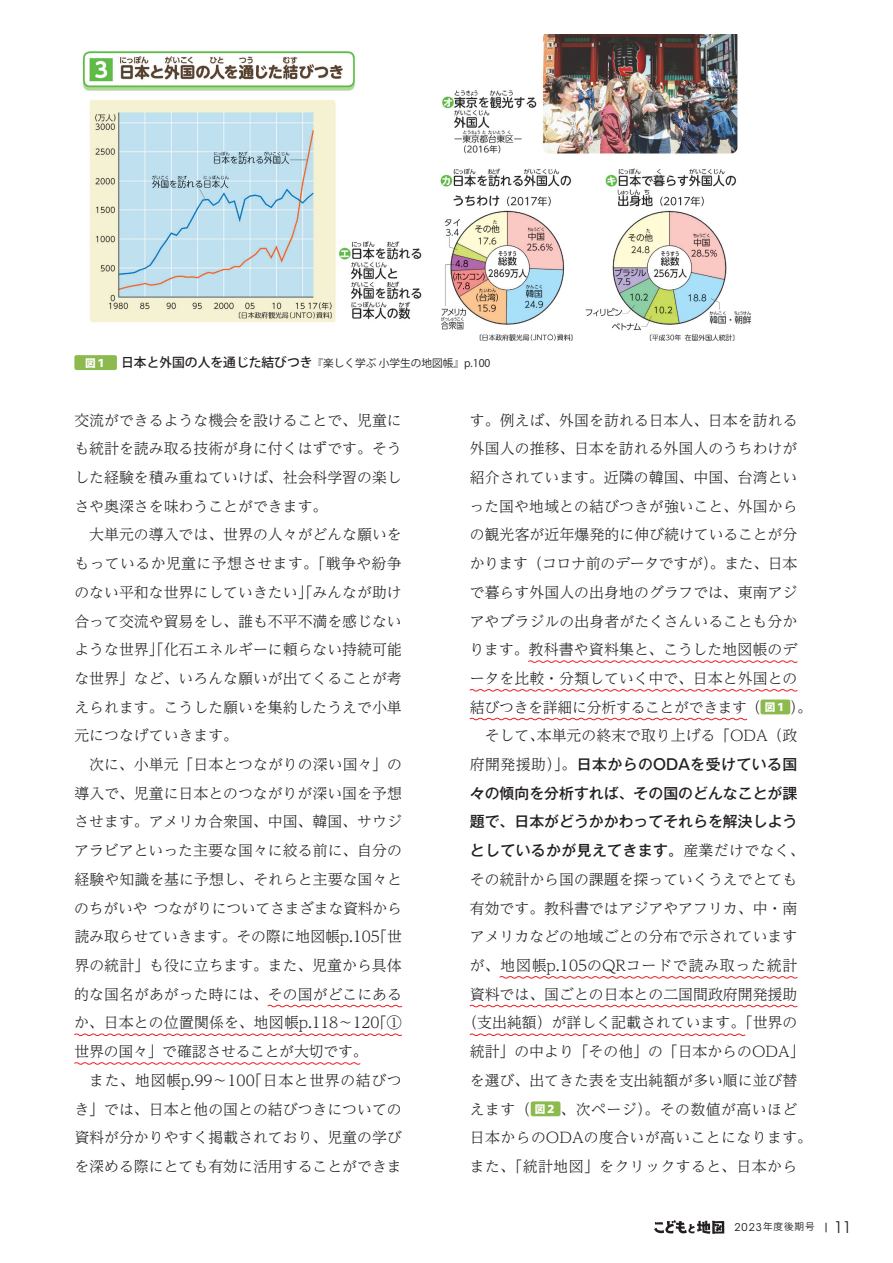
<style>
.page{position:relative;width:893px;height:1263px;background:#fff}
.page>*{position:absolute;margin:0;border:0;box-sizing:border-box;transform-origin:0 0}
.t1{font:300 14.85px/28.7px "UD Reimin Pr 6";color:#231f20;text-align:justify}
.t2{font:500 14.85px/28.7px "Gothic MB101 Pr 6";color:#231f20}
.t3{font:300 14.85px "UD Reimin Pr 6";letter-spacing:.03em;color:#231f20}
.t4{font:300 14.85px "UD Reimin Pr 6";letter-spacing:.05em;color:#231f20}
.t5{font:300 14.85px "UD Reimin Pr 6";letter-spacing:.025em;color:#231f20}
.t6{font:10.65px "Koz Go Pro";color:#231f20}
.t7{font:9.6px "Koz Go Pro";letter-spacing:.1em;color:#231f20}
.s1{font-weight:800;color:#fff}
.s2{font-weight:500;font-size:12.75px}
.s3{font-family:"Koz Go Pro";font-weight:800;font-size:10.65px;color:#fff}
.s4{font-family:"UD Reimin Pr 6";font-weight:300}
.s5{font-family:"ITC Avant Garde Std";font-size:10.65px}
.s6{font-family:"ITC Avant Garde Std";font-stretch:condensed;font-size:15.9px}
</style>
<div class="page">
<svg style="left:267px;top:1004px;width:135px;height:4px"></svg>
<svg style="left:74px;top:1033px;width:328px;height:3px"></svg>
<svg style="left:74px;top:1062px;width:287px;height:3px"></svg>
<svg style="left:528px;top:660px;width:270px;height:3px"></svg>
<svg style="left:469px;top:689px;width:329px;height:3px"></svg>
<svg style="left:469px;top:717px;width:279px;height:4px"></svg>
<svg style="left:499px;top:976px;width:299px;height:3px"></svg>
<svg style="left:469px;top:1004px;width:329px;height:4px"></svg>
<svg style="left:469px;top:1033px;width:277px;height:3px"></svg>
<div style="left:760px;top:699px;width:30px;height:15px;background:#8cba4f;border-radius:2px"></div>
<div style="left:531px;top:1101px;width:29px;height:15px;background:#8cba4f;border-radius:2px"></div>
<img style="left:82px;top:35px;width:670px;height:306px">
<div style="left:74px;top:355px;width:43px;height:15px;background:#8cba4f;border-radius:2px"></div>
<svg style="left:654px;top:1220px;width:70px;height:14px"></svg>
<p class="t6" style="left:85px;top:357px;width:407px"><span class="s1">図１</span> <span class="s2">日本と外国の人を通じた結びつき</span>『楽しく学ぶ小学生の地図帳』p.100</p>
<p class="t1" style="left:74px;top:405px;width:329px">交流ができるような機会を設けることで、児童にも統計を読み取る技術が身に付くはずです。そうした経験を積み重ねていけば、社会科学習の楽しさや奥深さを味わうことができます。</p>
<p class="t1" style="left:74px;top:520px;width:329px;text-indent:15px">大単元の導入では、世界の人々がどんな願いをもっているか児童に予想させます。「戦争や紛争のない平和な世界にしていきたい」「みんなが助け合って交流や貿易をし、誰も不平不満を感じないような世界」「化石エネルギーに頼らない持続可能な世界」など、いろんな願いが出てくることが考えられます。こうした願いを集約したうえで小単元につなげていきます。</p>
<p class="t1" style="left:74px;top:749px;width:329px;text-indent:15px">次に、小単元「日本とつながりの深い国々」の導入で、児童に日本とのつながりが深い国を予想させます。アメリカ合衆国、中国、韓国、サウジアラビアといった主要な国々に絞る前に、自分の経験や知識を基に予想し、それらと主要な国々とのちがいや つながりについてさまざまな資料から読み取らせていきます。その際に地図帳p.105「世界の統計」も役に立ちます。また、児童から具体的な国名があがった時には、その国がどこにあるか、日本との位置関係を、地図帳p.118～120「①世界の国々」で確認させることが大切です。</p>
<p class="t1" style="left:74px;top:1065px;width:329px;text-indent:15px">また、地図帳p.99～100「日本と世界の結びつき」では、日本と他の国との結びつきについての資料が分かりやすく掲載されており、児童の学びを深める際にとても有効に活用することができま</p>
<p class="t1" style="left:469px;top:405px;width:344px;text-align:left">す。例えば、外国を訪れる日本人、日本を訪れる外国人の推移、日本を訪れる外国人のうちわけが紹介されています。近隣の韓国、中国、台湾といった国や地域との結びつきが強いこと、外国からの観光客が近年爆発的に伸び続けていることが分かります（コロナ前のデータですが）。また、日本で暮らす外国人の出身地のグラフでは、東南アジアやブラジルの出身者がたくさんいることも分かります。教科書や資料集と、こうした地図帳のデータを比較・分類していく中で、日本と外国との結びつきを詳細に分析することができます（<span class="s3">図１</span>）。　そして、本単元の終末で取り上げる「ODA（政</p>
<p class="t2" style="left:470px;top:749px;width:336px"><span class="s4">府開発援助）」。</span>日本からのODAを受けている国々の傾向を分析すれば、その国のどんなことが課題で、日本がどうかかわってそれらを解決しようとしているかが見えてきます。<span class="s4">産業だけでなく、</span></p>
<p class="t1" style="left:470px;top:864px;width:329px">その統計から国の課題を探っていくうえでとても</p>
<p class="t1" style="left:470px;top:893px;width:329px">有効です。教科書ではアジアやアフリカ、中・南</p>
<p class="t1" style="left:470px;top:922px;width:329px">アメリカなどの地域ごとの分布で示されています</p>
<p class="t4" style="left:470px;top:953px;width:329px">が、地図帳p.105のQRコードで読み取った統計</p>
<p class="t1" style="left:470px;top:979px;width:329px">資料では、国ごとの日本との二国間政府開発援助</p>
<p class="t1" style="left:462px;top:1008px;width:336px">（支出純額）が詳しく記載されています。「世界の</p>
<p class="t1" style="left:470px;top:1036px;width:336px">統計」の中より「その他」の「日本からのODA」</p>
<p class="t1" style="left:470px;top:1065px;width:329px">を選び、出てきた表を支出純額が多い順に並び替</p>
<p class="t3" style="left:470px;top:1097px;width:329px">えます（<span class="s3">図２</span>、次ページ）。その数値が高いほど</p>
<p class="t5" style="left:470px;top:1125px;width:344px">日本からのODAの度合いが高いことになります。</p>
<p class="t3" style="left:470px;top:1154px;width:329px">また、「統計地図」をクリックすると、日本から</p>
<p class="t7" style="left:734px;top:1221px;width:119px"><span class="s5">2023</span>年度後期号 <span class="s6">11</span></p>
</div>
